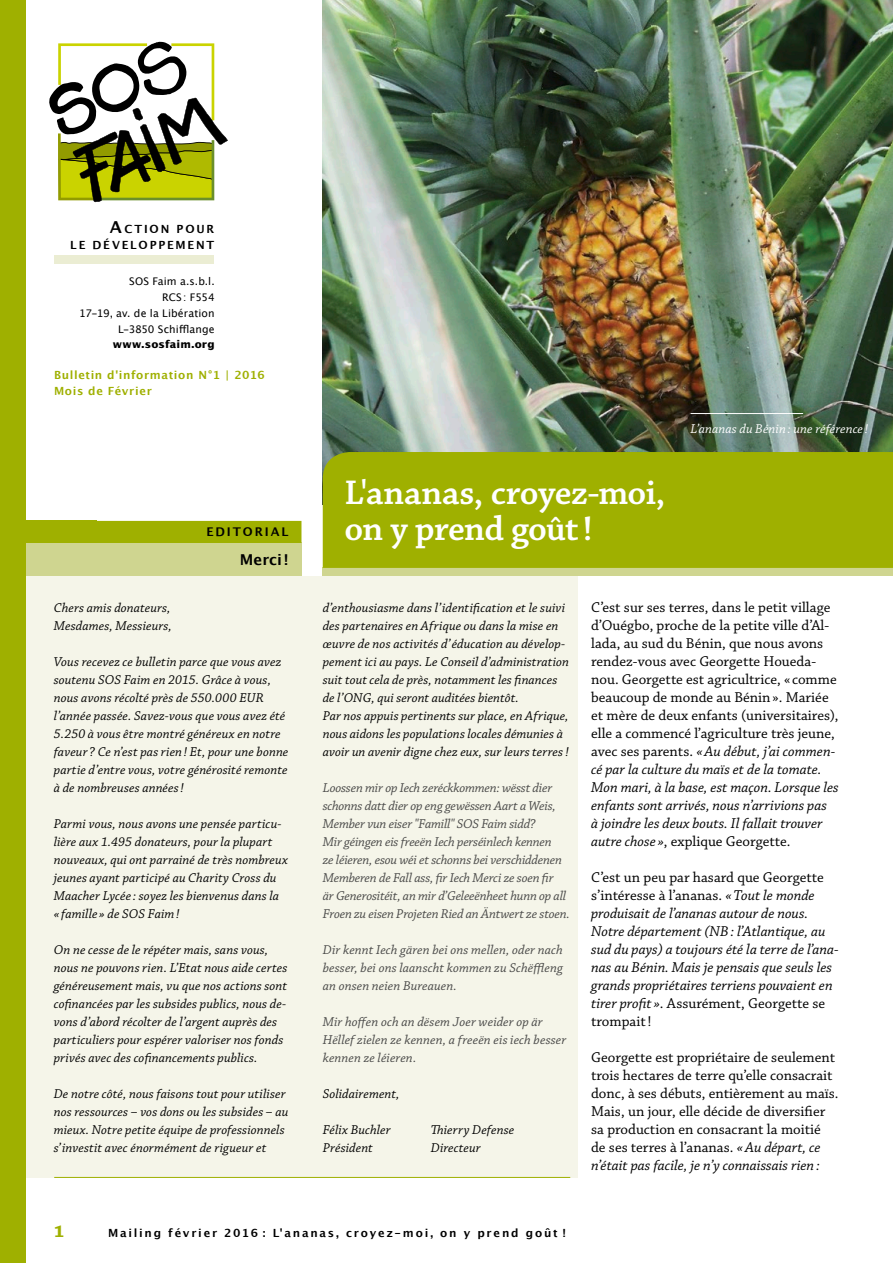
<style>
.page{position:relative;width:893px;height:1263px;background:#fff}
.page>*{position:absolute;margin:0;border:0;box-sizing:border-box;transform-origin:0 0}
.t1{font:600 36px/36px "Chaparral Pro";letter-spacing:-.02em;color:#fff}
.t2{font:700 18px "Chaparral Pro";color:#9fb000}
.t3{font:15px/18px "Chaparral Pro";color:#000}
.t4{font:italic 15px/18px "Chaparral Pro";color:#000}
.t5{font:700 15px "Lucida Grande";color:#000}
.t6{font:italic 13.5px/18px "Chaparral Pro";letter-spacing:.005em;color:#000}
.t7{font:italic 13.5px/18px "Chaparral Pro";letter-spacing:-.01em;color:#484847}
.t8{font:italic 13.5px/18px "Chaparral Pro";letter-spacing:.01em;color:#484847}
.t9{font:italic 13.5px "Chaparral Pro";letter-spacing:.01em;color:#fff}
.t10{font:700 12px "Lucida Grande";letter-spacing:.16em;color:#000}
.t11{font:700 11.25px/16.5px "Lucida Grande";letter-spacing:.16em;color:#000;text-align:right}
.t12{font:700 11.25px/16.5px "Lucida Grande";letter-spacing:.055em;color:#9fb000}
.t13{font:10.5px/15.8px "Lucida Grande";letter-spacing:.01em;color:#000;text-align:right}
.t14{font:700 10.5px "Lucida Sans";letter-spacing:.005em;color:#000}
.s1{font-size:16.5px}
.s2{font-style:italic}
.s3{font-style:normal}
</style>
<div class="page">
<div style="left:0;top:542px;width:301px;height:34px;background:#cfd590"></div>
<div style="left:0;top:0;width:26px;height:1263px;background:#9fb000"></div>
<div style="left:55px;top:255px;width:159px;height:9px;background:#ebedd3"></div>
<svg style="left:49px;top:42px;width:179px;height:160px"></svg>
<div style="left:26px;top:576px;width:275px;height:602px;background:#f5f5e9"></div>
<div style="left:301px;top:576px;width:277px;height:602px;background:#f5f5e9"></div>
<div style="left:0;top:521px;width:96px;height:22px;background:#9fb000"></div>
<div style="left:96px;top:521px;width:205px;height:22px;background:#9fb000"></div>
<img style="left:323px;top:0;width:570px;height:452px">
<div style="left:323px;top:568px;width:570px;height:8px;background:#cfd590"></div>
<div style="left:323px;top:452px;width:570px;height:116px;background:#9fb000"></div>
<hr style="left:691px;top:413px;width:112px;height:1px;background:#fff">
<hr style="left:54px;top:1177px;width:516px;height:1px;background:#9fb000">
<p class="t11" style="left:70px;top:220px;width:146px"><span class="s1">A</span>CTION POUR<br>LE DÉVELOPPEMENT</p>
<p class="t13" style="left:79px;top:274px;width:137px">SOS Faim a.s.b.l.<br>RCS: F554<br>17-19, av. de la Libération<br>L-3850 Schifflange</p>
<p class="t14" style="left:113px;top:338px;width:103px">www.sosfaim.org</p>
<p class="t12" style="left:54px;top:366px;width:212px">Bulletin d'information N°1 | 2016<br>Mois de Février</p>
<p class="t10" style="left:206px;top:522px;width:84px">EDITORIAL</p>
<p class="t5" style="left:240px;top:548px;width:50px">Merci!</p>
<p class="t6" style="left:54px;top:599px;width:119px">Chers amis donateurs,<br>Mesdames, Messieurs,</p>
<p class="t6" style="left:54px;top:653px;width:236px">Vous recevez ce bulletin parce que vous avez soutenu SOS Faim en 2015. Grâce à vous, nous avons récolté près de 550.000 EUR l’année passée. Savez-vous que vous avez été 5.250 à vous être montré généreux en notre faveur ? Ce n’est pas rien! Et, pour une bonne partie d’entre vous, votre générosité remonte à de nombreuses années!</p>
<p class="t6" style="left:54px;top:815px;width:236px">Parmi vous, nous avons une pensée particu&shy;lière aux 1.495 donateurs, pour la plupart nouveaux, qui ont parrainé de très nombreux jeunes ayant participé au Charity Cross du Maacher Lycée : soyez les bienvenus dans la « famille » de SOS Faim!</p>
<p class="t6" style="left:54px;top:941px;width:235px">On ne cesse de le répéter mais, sans vous, nous ne pouvons rien. L’Etat nous aide certes généreusement mais, vu que nos actions sont cofinancées par les subsides publics, nous de&shy;vons d’abord récolter de l’argent auprès des particuliers pour espérer valoriser nos fonds privés avec des cofinancements publics.</p>
<p class="t6" style="left:54px;top:1085px;width:236px">De notre côté, nous faisons tout pour utiliser nos ressources – vos dons ou les subsides – au mieux. Notre petite équipe de professionnels s’investit avec énormément de rigueur et</p>
<h1 class="t1" style="left:344px;top:476px;width:322px">L'ananas, croyez-moi, on y prend goût!</h1>
<p class="t9" style="left:691px;top:422px;width:179px">L’ananas du Bénin: une référence !</p>
<p class="t6" style="left:323px;top:599px;width:248px">d’enthousiasme dans l’identification et le suivi des partenaires en Afrique ou dans la mise en œuvre de nos activités d’éducation au dévelop&shy;pement ici au pays. Le Conseil d’administration suit tout cela de près, notamment les finances de l’ONG, qui seront auditées bientôt.<br>Par nos appuis pertinents sur place, en Afrique, nous aidons les populations locales démunies à avoir un avenir digne chez eux, sur leurs terres !</p>
<p class="t7" style="left:323px;top:779px;width:248px">Loossen mir op Iech zeréckkommen: wësst dier schonns datt dier op eng gewëssen Aart a Weis, Member vun eiser "Famill" SOS Faim sidd?<br>Mir géingen eis freeën Iech perséinlech kennen<br>ze léieren, esou wéi et schonns bei verschiddenen Memberen de Fall ass, fir Iech Merci ze soen fir<br>är Generositéit, an mir d’Geleeënheet hunn op all Froen zu eisen Projeten Ried an äntwert ze stoen.</p>
<p class="t7" style="left:323px;top:941px;width:242px;text-align:justify">Dir kennt Iech gären bei ons mellen, oder nach besser, bei ons laanscht kommen zu Schëffleng an onsen neien Bureauen.</p>
<p class="t8" style="left:323px;top:1013px;width:245px">Mir hoffen och an dësem Joer weider op är<br>Hëllef zielen ze kennen, a freeën eis iech besser kennen ze léieren.</p>
<p class="t6" style="left:323px;top:1085px;width:78px">Solidairement,</p>
<p class="t6" style="left:323px;top:1121px;width:70px">Félix Buchler</p>
<p class="t6" style="left:431px;top:1121px;width:85px">Thierry Defense</p>
<p class="t6" style="left:323px;top:1139px;width:52px">Président</p>
<p class="t6" style="left:431px;top:1139px;width:52px">Directeur</p>
<p class="t3" style="left:591px;top:599px;width:249px">C’est sur ses terres, dans le petit village d’Ouégbo, proche de la petite ville d’Al&shy;lada, au sud du Bénin, que nous avons rendez-vous avec Georgette Houeda&shy;nou. Georgette est agricultrice, « comme beaucoup de monde au Bénin». Mariée et mère de deux enfants (universitaires), elle a commencé l’agriculture très jeune, avec ses parents. <span class="s2">«Au début, j’ai commen&shy;cé par la culture du maïs et de la tomate.<br>Mon mari, à la base, est maçon. Lorsque les enfants sont arrivés, nous n’arrivions pas<br>à joindre les deux bouts. Il fallait trouver autre chose »</span>, explique Georgette.</p>
<p class="t4" style="left:591px;top:869px;width:249px"><span class="s3">C’est un peu par hasard que Georgette s’intéresse à l’ananas.</span> «Tout le monde produisait de l’ananas autour de nous.<br>Notre département (NB: l’Atlantique, au sud du pays) a toujours été la terre de l’ana&shy;nas au Bénin. Mais je pensais que seuls les grands propriétaires terriens pouvaient en tirer profit »<span class="s3">. Assurément, Georgette se trompait!</span></p>
<p class="t3" style="left:591px;top:1049px;width:249px">Georgette est propriétaire de seulement trois hectares de terre qu’elle consacrait donc, à ses débuts, entièrement au maïs.<br>Mais, un jour, elle décide de diversifier sa production en consacrant la moitié de ses terres à l’ananas. <span class="s2">«Au départ, ce n’était pas facile, je n’y connaissais rien:</span></p>
<h2 class="t2" style="left:54px;top:1221px;width:12px">1</h2>
<p class="t11" style="left:108px;top:1225px;width:459px">Mailing février 2016 : L'ananas, croyez-moi, on y prend goût !</p>
</div>
